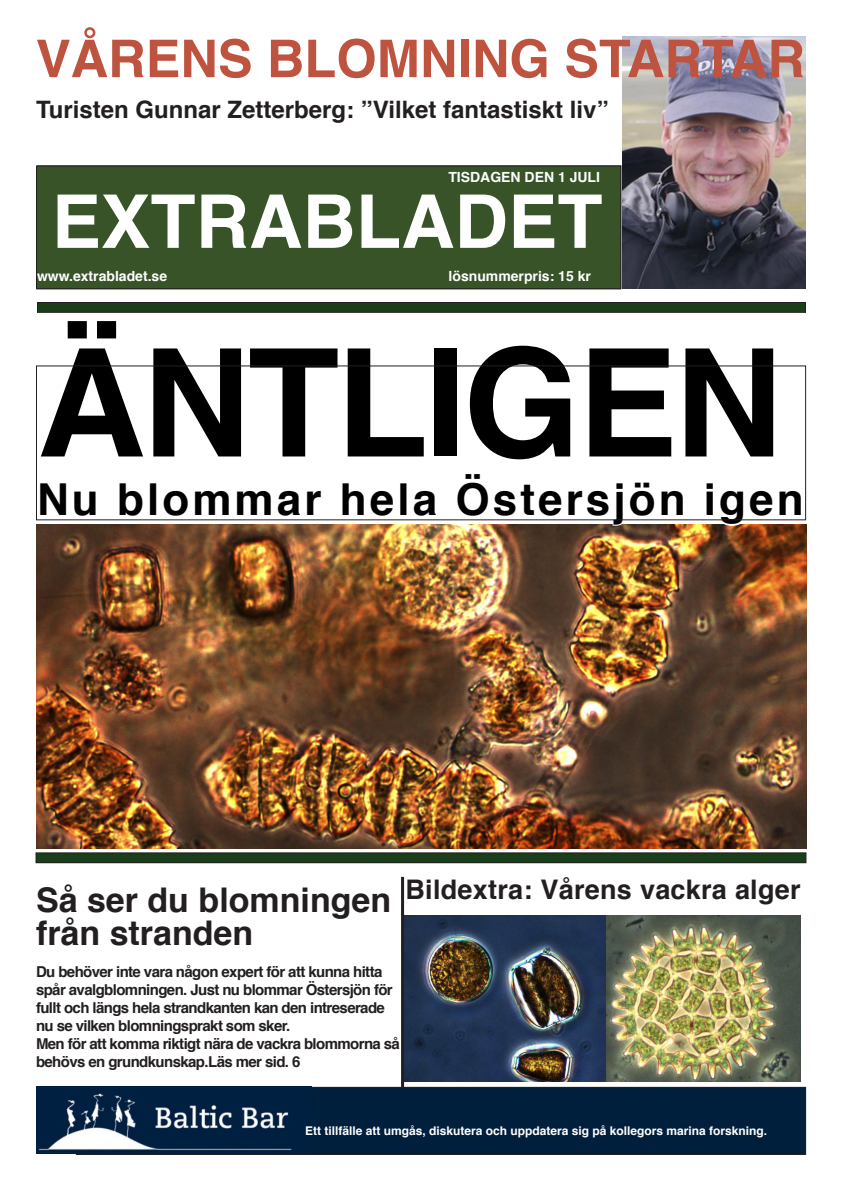
<style>
.page{position:relative;width:842px;height:1191px;background:#fff}
.page>*{position:absolute;margin:0;border:0;box-sizing:border-box;transform-origin:0 0}
.t1{font:700 150px "Helvetica";letter-spacing:-.02em;color:#000001}
.t2{font:700 74px "Helvetica";color:#fff}
.t3{font:700 52px "Helvetica";color:#be533f}
.t4{font:700 44px "Helvetica";letter-spacing:.07em;color:#000001}
.t5{font:700 34px/33px "Helvetica";color:#231f20}
.t6{font:700 27px "Helvetica";letter-spacing:.01em;color:#231f20}
.t7{font:700 24px "Helvetica";color:#231f20}
.t8{font:700 15px/18px "Helvetica";letter-spacing:-.04em;color:#231f20}
.t9{font:700 14px "Helvetica";color:#fff}
.t10{font:700 14px "Helvetica";color:#fbfdfe}
.t11{font:700 12px "Helvetica";color:#fff}
</style>
<div class="page">
<img style="left:36px;top:524px;width:770px;height:324px">
<img style="left:622px;top:36px;width:183px;height:252px">
<svg style="left:456px;top:520px;width:229px;height:7px"></svg>
<svg style="left:705px;top:520px;width:98px;height:7px"></svg>
<div style="left:36px;top:166px;width:585px;height:123px;background:#385328"></div>
<div style="left:36px;top:165px;width:585px;height:124px;border:1px solid #231f20"></div>
<div style="left:76px;top:1087px;width:730px;height:67px;background:#001f3d"></div>
<div style="left:76px;top:1086px;width:730px;height:69px;border:1px solid #231f20"></div>
<div style="left:38px;top:302px;width:767px;height:10px;background:#1a3e1a"></div>
<div style="left:37px;top:302px;width:769px;height:11px;border:1px solid #231f20"></div>
<div style="left:36px;top:853px;width:770px;height:9px;background:#1a3e1a"></div>
<div style="left:36px;top:852px;width:770px;height:11px;border:1px solid #231f20"></div>
<hr style="left:401px;top:877px;width:3px;height:210px;background:#231f20">
<img style="left:36px;top:1086px;width:276px;height:68px">
<img style="left:405px;top:915px;width:396px;height:166px">
<p class="t3" style="left:36px;top:17px;width:771px">VÅRENS BLOMNING STARTAR</p>
<p class="t7" style="left:36px;top:90px;width:574px">Turisten Gunnar Zetterberg: ”Vilket fantastiskt liv”</p>
<p class="t10" style="left:448px;top:166px;width:153px">TISDAGEN DEN 1 JULI</p>
<p class="t2" style="left:52px;top:162px;width:552px">EXTRABLADET</p>
<p class="t9" style="left:37px;top:265px;width:132px">www.extrabladet.se</p>
<p class="t9" style="left:449px;top:265px;width:144px">lösnummerpris: 15 kr</p>
<p class="t1" style="left:37px;top:282px;width:747px">ÄNTLIGEN</p>
<p class="t4" style="left:37px;top:464px;width:768px">Nu blommar hela Östersjön igen</p>
<p class="t5" style="left:36px;top:884px;width:357px">Så ser du blomningen från stranden</p>
<p class="t8" style="left:36px;top:963px;width:358px">Du behöver inte vara någon expert för att kunna hitta spår avalgblomningen. Just nu blommar Östersjön för fullt och längs hela strandkanten kan den intreserade nu se vilken blomningsprakt som sker.</p>
<p class="t8" style="left:36px;top:1035px;width:365px">Men för att komma riktigt nära de vackra blommorna så</p>
<p class="t8" style="left:36px;top:1053px;width:266px">behövs en grundkunskap.Läs mer sid. 6</p>
<p class="t6" style="left:406px;top:868px;width:397px">Bildextra: Vårens vackra alger</p>
<p class="t11" style="left:305px;top:1120px;width:464px">Ett tillfälle att umgås, diskutera och uppdatera sig på kollegors marina forskning.</p>
</div>
